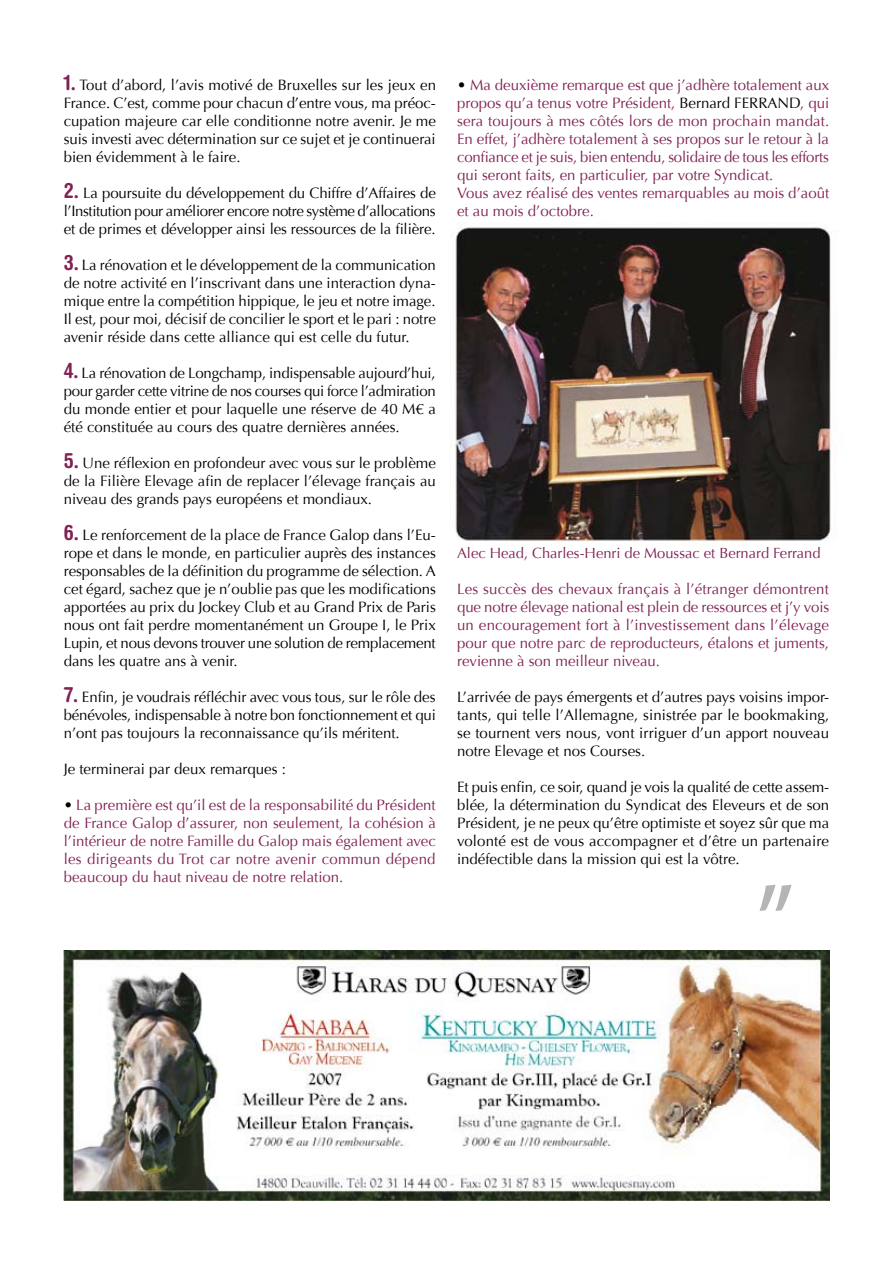
<style>
.page{position:relative;width:893px;height:1263px;background:#fff}
.page>*{position:absolute;margin:0;border:0;box-sizing:border-box;transform-origin:0 0}
.t1{font:108px "Myriad Pro";color:#b4b5b7}
.t2{font:15px/18px "Optima";color:#000;text-align:justify}
.t3{font:15px/18px "Optima";color:#802253;text-align:justify}
.t4{font:14.7px "Optima";color:#802253}
.s1{font-family:"Helvetica Rounded";font-weight:700;font-stretch:condensed;font-size:21px;color:#802253}
.s2{color:#000}
</style>
<div class="page">
<img style="left:455px;top:227px;width:376px;height:320px">
<img style="left:64px;top:950px;width:765px;height:250px">
<p class="t2" style="left:64px;top:76px;width:374px"><span class="s1">1.</span> Tout d’abord, l’avis motivé de Bruxelles sur les jeux en France. C’est, comme pour chacun d’entre vous, ma préoc&shy;cupation majeure car elle conditionne notre avenir. Je me suis investi avec détermination sur ce sujet et je continuerai bien évidemment à le faire.</p>
<p class="t2" style="left:64px;top:184px;width:374px"><span class="s1">2.</span> La poursuite du développement du Chiffre d’Affaires de l’Institution pour améliorer encore notre système d’allocations et de primes et développer ainsi les ressources de la filière.</p>
<p class="t2" style="left:64px;top:256px;width:374px"><span class="s1">3.</span> La rénovation et le développement de la communication de notre activité en l’inscrivant dans une interaction dyna&shy;mique entre la compétition hippique, le jeu et notre image.<br>Il est, pour moi, décisif de concilier le sport et le pari : notre avenir réside dans cette alliance qui est celle du futur.</p>
<p class="t2" style="left:64px;top:364px;width:374px"><span class="s1">4.</span> La rénovation de Longchamp, indispensable aujourd’hui, pour garder cette vitrine de nos courses qui force l’admiration du monde entier et pour laquelle une réserve de 40 M€ a été constituée au cours des quatre dernières années.</p>
<p class="t2" style="left:64px;top:454px;width:374px"><span class="s1">5.</span> Une réflexion en profondeur avec vous sur le problème de la Filière Elevage afin de replacer l’élevage français au niveau des grands pays européens et mondiaux.</p>
<p class="t2" style="left:64px;top:526px;width:374px"><span class="s1">6.</span> Le renforcement de la place de France Galop dans l’Eu&shy;rope et dans le monde, en particulier auprès des instances responsables de la définition du programme de sélection. A cet égard, sachez que je n’oublie pas que les modifications apportées au prix du Jockey Club et au Grand Prix de Paris nous ont fait perdre momentanément un Groupe I, le Prix Lupin, et nous devons trouver une solution de remplacement dans les quatre ans à venir.</p>
<p class="t2" style="left:64px;top:688px;width:374px"><span class="s1">7.</span> Enfin, je voudrais réfléchir avec vous tous, sur le rôle des bénévoles, indispensable à notre bon fonctionnement et qui n’ont pas toujours la reconnaissance qu’ils méritent.</p>
<p class="t2" style="left:64px;top:760px;width:224px">Je terminerai par deux remarques :</p>
<p class="t3" style="left:64px;top:796px;width:374px"><span class="s2">•</span> La première est qu’il est de la responsabilité du Président de France Galop d’assurer, non seulement, la cohésion à l’intérieur de notre Famille du Galop mais également avec les dirigeants du Trot car notre avenir commun dépend beaucoup du haut niveau de notre relation.</p>
<p class="t3" style="left:457px;top:76px;width:374px;text-align:left"><span class="s2">•</span> Ma deuxième remarque est que j’adhère totalement aux propos qu’a tenus votre Président, <span class="s2">Bernard FERRAND</span>, qui sera toujours à mes côtés lors de mon prochain mandat.<br>En effet, j’adhère totalement à ses propos sur le retour à la confiance et je suis, bien entendu, solidaire de tous les efforts qui seront faits, en particulier, par votre Syndicat.<br>Vous avez réalisé des ventes remarquables au mois d’août et au mois d’octobre.</p>
<p class="t4" style="left:457px;top:544px;width:365px">Alec Head, Charles-Henri de Moussac et Bernard Ferrand</p>
<p class="t3" style="left:457px;top:580px;width:374px">Les succès des chevaux français à l’étranger démontrent que notre élevage national est plein de ressources et j’y vois un encouragement fort à l’investissement dans l’élevage pour que notre parc de reproducteurs, étalons et juments, revienne à son meilleur niveau.</p>
<p class="t2" style="left:457px;top:688px;width:374px">L’arrivée de pays émergents et d’autres pays voisins impor&shy;tants, qui telle l’Allemagne, sinistrée par le bookmaking, se tournent vers nous, vont irriguer d’un apport nouveau notre Elevage et nos Courses.</p>
<p class="t2" style="left:457px;top:778px;width:374px">Et puis enfin, ce soir, quand je vois la qualité de cette assem&shy;blée, la détermination du Syndicat des Eleveurs et de son Président, je ne peux qu’être optimiste et soyez sûr que ma volonté est de vous accompagner et d’être un partenaire indéfectible dans la mission qui est la vôtre.</p>
<h1 class="t1" style="left:756px;top:856px;width:40px">”</h1>
</div>
